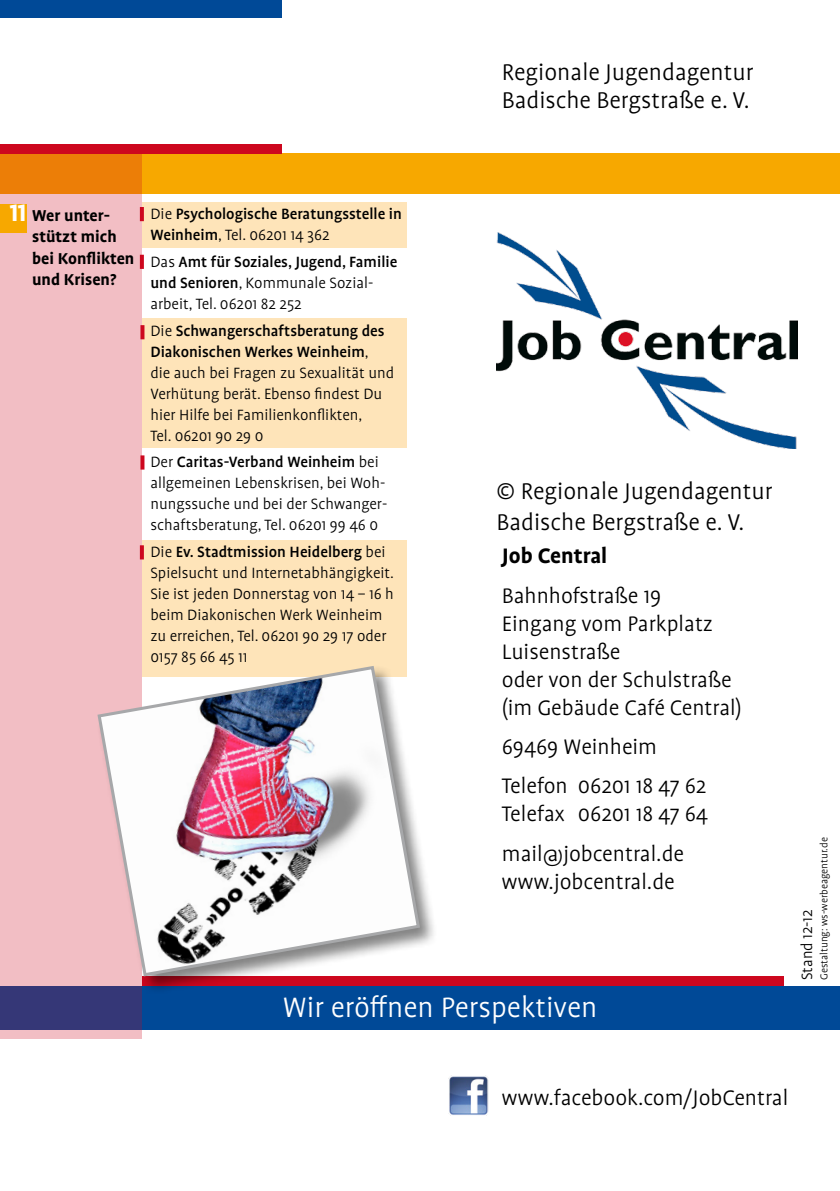
<style>
.page{position:relative;width:840px;height:1191px;background:#fff}
.page>*{position:absolute;margin:0;border:0;box-sizing:border-box;transform-origin:0 0}
.t1{font:300 32px "Profile OT";color:#fff}
.t2{font:700 32px "Profile OT";color:#fff;scale:.9 1}
.t3{font:300 26px/28px "Profile OT";color:#000}
.t4{font:300 24px/28px "Profile OT";color:#000}
.t5{font:700 24px "Profile OT";color:#000}
.t6{font:700 18px/21.6px "Profile OT";color:#000}
.t7{font:300 17px/21px "Profile OT";color:#000}
.t8{font:500 17px/21px "Profile OT";color:#000}
.t9{font:300 11.4px "Profile OT";color:#000}
.s1{font-weight:300}
.s2{font-weight:500}
</style>
<div class="page">
<div style="left:142px;top:976px;width:640px;height:10px;background:#cd071e"></div>
<div style="left:0;top:986px;width:839px;height:43px;background:#004997"></div>
<div style="left:0;top:154px;width:839px;height:40px;background:#f7a800"></div>
<div style="left:142px;top:318px;width:264px;height:130px;background:#fee4b9"></div>
<div style="left:142px;top:540px;width:264px;height:136px;background:#fee4b9"></div>
<div style="left:142px;top:202px;width:264px;height:46px;background:#fee4b9"></div>
<svg style="left:0;top:154px;width:142px;height:885px;background:#e7b3b5"></svg>
<svg style="left:140px;top:207px;width:4px;height:14px"></svg>
<svg style="left:140px;top:255px;width:4px;height:14px"></svg>
<svg style="left:140px;top:325px;width:4px;height:14px"></svg>
<svg style="left:140px;top:455px;width:4px;height:14px"></svg>
<svg style="left:140px;top:545px;width:4px;height:14px"></svg>
<div style="left:0;top:144px;width:281px;height:10px;background:#cd071e"></div>
<div style="left:0;top:0;width:281px;height:18px;background:#004997"></div>
<img style="left:496px;top:232px;width:301px;height:216px">
<div style="left:95px;top:663px;width:343px;height:331px;background:#000;opacity:.48"></div>
<img style="left:96px;top:664px;width:325px;height:314px">
<img style="left:448px;top:1075px;width:40px;height:40px">
<div style="left:0;top:204px;width:27px;height:28px;background:#f7a800"></div>
<h2 class="t3" style="left:501px;top:59px;width:253px">Regionale Jugendagentur<br>Badische Bergstraße e. V.</h2>
<h1 class="t2" style="left:10px;top:194px;width:20px">11</h1>
<p class="t6" style="left:32px;top:205px;width:104px">Wer unter&shy;stützt mich bei Konflikten und Krisen?</p>
<p class="t8" style="left:150px;top:205px;width:253px"><span class="s1">Die</span> Psychologische Beratungsstelle in<br>Weinheim<span class="s1">, Tel. 06201 14 362</span></p>
<p class="t7" style="left:150px;top:252px;width:248px">Das <span class="s2">Amt für Soziales, Jugend, Familie und Senioren</span>, Kommunale Sozial&shy;arbeit, Tel. 06201 82 252</p>
<p class="t7" style="left:150px;top:321px;width:245px">Die <span class="s2">Schwangerschaftsberatung des<br>Diakonischen Werkes Weinheim</span>,<br>die auch bei Fragen zu Sexualität und<br>Verhütung berät. Ebenso findest Du hier Hilfe bei Familienkonflikten,<br>Tel. 06201 90 29 0</p>
<p class="t7" style="left:150px;top:453px;width:238px">Der <span class="s2">Caritas-Verband Weinheim</span> bei allgemeinen Lebenskrisen, bei Woh&shy;nungssuche und bei der Schwanger&shy;schaftsberatung, Tel. 06201 99 46 0</p>
<p class="t7" style="left:150px;top:542px;width:245px">Die <span class="s2">Ev. Stadtmission Heidelberg</span> bei<br>Spielsucht und Internetabhängigkeit.<br>Sie ist jeden Donnerstag von 14 – 16 h beim Diakonischen Werk Weinheim zu erreichen, Tel. 06201 90 29 17 oder<br>0157 85 66 45 11</p>
<h2 class="t3" style="left:496px;top:476px;width:277px;line-height:31.2px">© Regionale Jugendagentur<br>Badische Bergstraße e. V.</h2>
<h3 class="t5" style="left:501px;top:543px;width:107px">Job Central</h3>
<h3 class="t4" style="left:501px;top:582px;width:241px">Bahnhofstraße 19<br>Eingang vom Parkplatz<br>Luisenstraße<br>oder von der Schulstraße (im Gebäude Café Central)</h3>
<h3 class="t4" style="left:501px;top:728px;width:206px;line-height:39.4px">69469 Weinheim<br>Telefon 06201 18 47 62</h3>
<h3 class="t4" style="left:501px;top:795px;width:207px;line-height:39.4px">Telefax 06201 18 47 64 mail@jobcentral.de</h3>
<h3 class="t4" style="left:501px;top:868px;width:174px">www.jobcentral.de</h3>
<h1 class="t1" style="left:282px;top:990px;width:316px">Wir eröffnen Perspektiven</h1>
<p class="t9" style="left:817px;top:979px;width:144px;rotate:-90deg">Gestaltung: ws-werbeagentur.de</p>
<p class="t7" style="left:797px;top:980px;width:72px;rotate:-90deg">Stand 12-12</p>
<h3 class="t4" style="left:501px;top:1085px;width:288px">www.facebook.com/JobCentral</h3>
</div>
